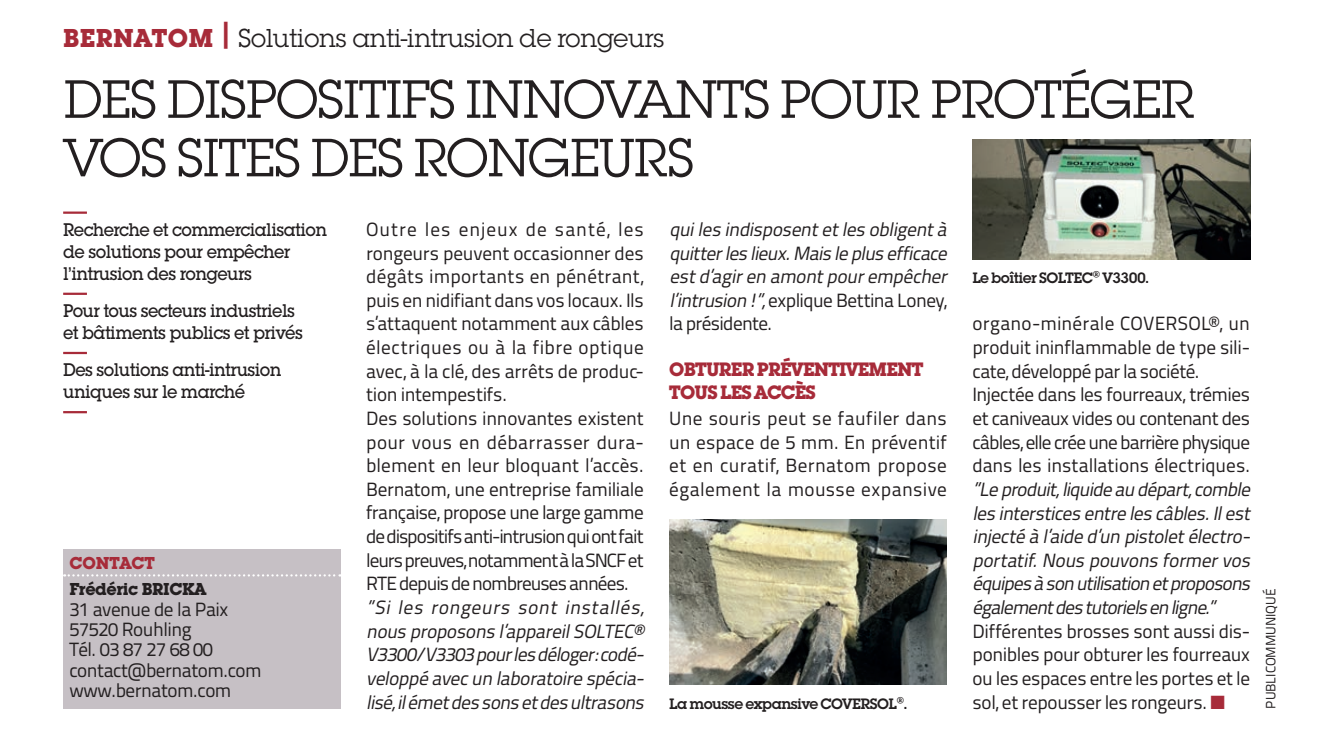
<style>
.page{position:relative;width:1336px;height:733px;background:#fff}
.page>*{position:absolute;margin:0;border:0;box-sizing:border-box;transform-origin:0 0}
.t1{font:56.25px/58.5px "Lubalin Graph EF";letter-spacing:-.035em;color:#231f20}
.t2{font:27px "Lubalin Graph EF";letter-spacing:-.025em;color:#231f20}
.t3{font:700 20.25px/23.6px "Lubalin Graph EF";letter-spacing:-.04em;color:#a72b39}
.t4{font:19.12px/23.6px "Titillium Text 22 L 400 wt";letter-spacing:-.015em;color:#231f20}
.t5{font:italic 19.12px/23.6px "Titillium Text 22 L 400 wt";color:#231f20;text-align:justify}
.t6{font:500 19.12px/21.8px "Lubalin Graph EF";letter-spacing:-.03em;color:#231f20;scale:.95 1}
.t7{font:700 18px "Lubalin Graph EF";letter-spacing:-.025em;color:#231f20}
.t8{font:700 18px "Lubalin Graph EF";color:#a72b39}
.t9{font:600 15.75px "Lubalin Graph EF";letter-spacing:-.035em;color:#231f20}
.t10{font:13.5px "Titillium Text 22 L 400 wt";color:#231f20}
.s1{font-weight:700;color:#a72b39}
.s2{font-style:normal}
.s3{color:#a72b39}
</style>
<div class="page">
<hr style="left:63px;top:211px;width:24px;height:3px;background:#a72b39">
<hr style="left:63px;top:293px;width:24px;height:2px;background:#a72b39">
<hr style="left:63px;top:352px;width:24px;height:2px;background:#a72b39">
<hr style="left:63px;top:411px;width:24px;height:2px;background:#a72b39">
<div style="left:63px;top:549px;width:277px;height:159px;background:#c6c0c5"></div>
<svg style="left:64px;top:574px;width:276px;height:2px"></svg>
<img style="left:972px;top:140px;width:277px;height:120px">
<img style="left:669px;top:519px;width:277px;height:166px">
<h2 class="t2" style="left:63px;top:22px;width:603px"><span class="s1">BERNATOM </span><sup>|</sup> Solutions anti-intrusion de rongeurs</h2>
<h1 class="t1" style="left:63px;top:70px;width:1133px">DES DISPOSITIFS INNOVANTS POUR PROTÉGER<br>VOS SITES DES RONGEURS</h1>
<p class="t6" style="left:63px;top:218px;width:279px">Recherche et commercialisation de solutions pour empêcher l’intrusion des rongeurs</p>
<p class="t6" style="left:63px;top:300px;width:254px">Pour tous secteurs industriels et bâtiments publics et privés</p>
<p class="t6" style="left:63px;top:359px;width:231px">Des solutions anti-intrusion uniques sur le marché</p>
<p class="t8" style="left:69px;top:552px;width:87px">CONTACT</p>
<p class="t7" style="left:69px;top:578px;width:138px">Frédéric BRICKA</p>
<p class="t4" style="left:69px;top:598px;width:194px;line-height:20.2px">31 avenue de la Paix<br>57520 Rouhling<br>Tél. 03 87 27 68 00 contact@bernatom.com www.bernatom.com</p>
<p class="t4" style="left:366px;top:216px;width:279px">Outre les enjeux de santé, les rongeurs peuvent occasionner des dégâts importants en pénétrant, puis en nidifiant dans vos locaux. Ils s’attaquent notamment aux câbles électriques ou à la fibre optique avec, à la clé, des arrêts de produc&shy;tion intempestifs.<br>Des solutions innovantes existent pour vous en débarrasser dura&shy;blement en leur bloquant l’accès.<br>Bernatom, une entreprise familiale française, propose une large gamme de dispositifs anti-intrusion qui ont fait leurs preuves, notamment à la SNCF et RTE depuis de nombreuses années.</p>
<p class="t5" style="left:366px;top:594px;width:284px">”Si les rongeurs sont installés, nousproposonsl’appareilSOLTEC® V3300/V3303pourlesdéloger:codé&shy;veloppéavecun laboratoirespécia&shy;lisé,ilémetdessonsetdesultrasons</p>
<p class="t5" style="left:669px;top:216px;width:284px;text-align:left">quilesindisposentetlesobligentà quitterleslieux.Maisleplusefficace estd’agiren amontpourempêcher l’intrusion !”,<span class="s2">explique Bettina Loney, la présidente.</span></p>
<p class="t3" style="left:669px;top:356px;width:255px">OBTURER PRÉVENTIVEMENT<br>TOUS LES ACCÈS</p>
<p class="t4" style="left:669px;top:405px;width:279px;text-align:justify">Une souris peut se faufiler dans un espace de 5 mm. En préventif et en curatif, Bernatom propose également la mousse expansive</p>
<p class="t9" style="left:669px;top:694px;width:239px">La mousse expansive COVERSOL®.</p>
<p class="t9" style="left:972px;top:268px;width:178px">Le boîtier SOLTEC® V3300.</p>
<p class="t4" style="left:972px;top:311px;width:279px">organo-minérale COVERSOL®, un produit ininflammable de type sili&shy;cate, développé par la société.<br>Injectée dans les fourreaux, trémies et caniveaux vides ou contenant des câbles, elle crée une barrière physique dans les installations électriques.</p>
<p class="t5" style="left:972px;top:476px;width:284px">”Leproduit,liquideaudépart,comble lesintersticesentrelescâbles.Ilest injectéàl’aided’un pistoletélectro&shy;portatif.Nouspouvonsformervos équipesàsonutilisationetproposons égalementdestutorielsenligne.”</p>
<p class="t4" style="left:972px;top:618px;width:279px;text-align:justify">Différentes brosses sont aussi dis&shy;ponibles pour obturer les fourreaux ou les espaces entre les portes et le sol, et repousser les rongeurs. <span class="s3">■</span></p>
<p class="t10" style="left:1260px;top:708px;width:121px;rotate:-90deg">PUBLICOMMUNIQUÉ</p>
</div>
